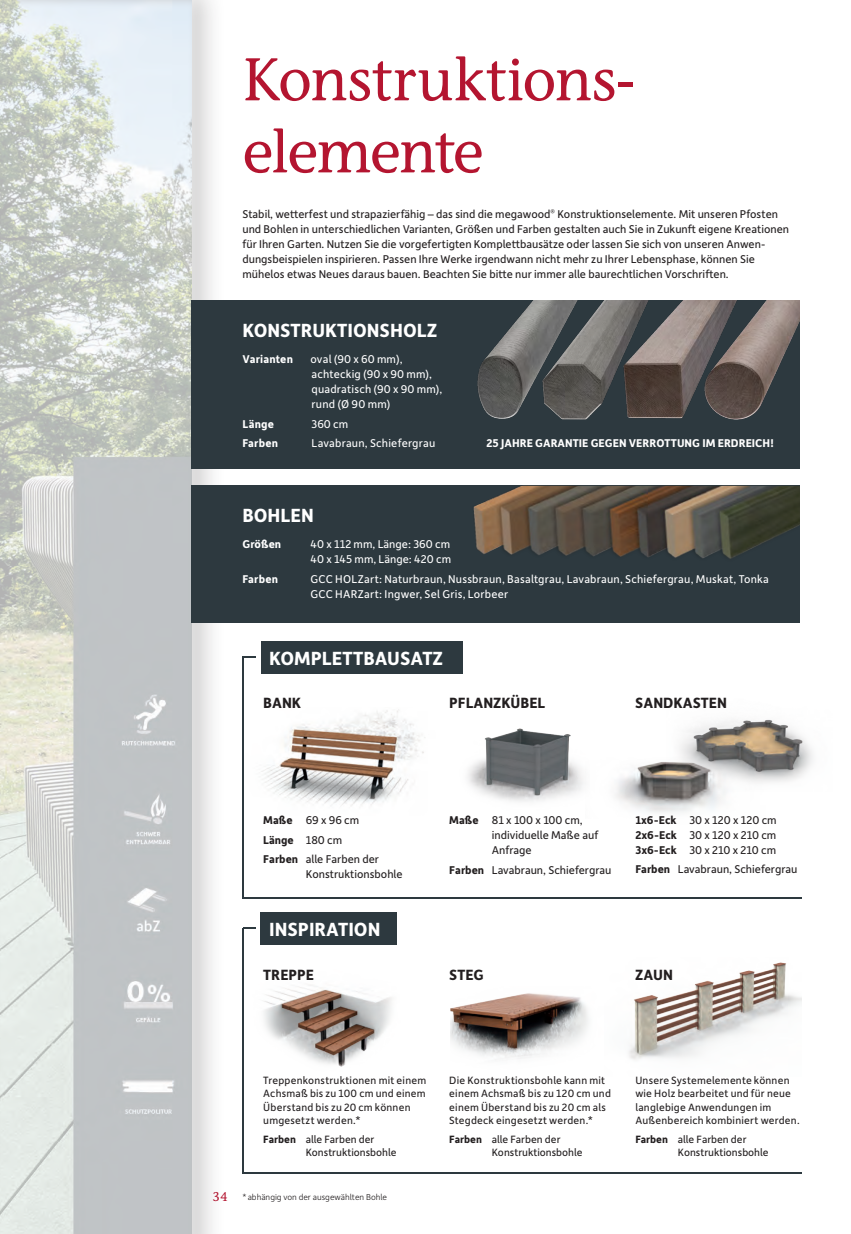
<style>
.page{position:relative;width:851px;height:1234px;background:#fff}
.page>*{position:absolute;margin:0;border:0;box-sizing:border-box;transform-origin:0 0}
.Überschrift{font:500 60px/72px "Stone Inf ITC Std";letter-spacing:-.02em;color:#b41530}
.Fließtext_-_8pt{font:700 20.25px "Depot New";color:#fff}
.Fließtext_-_8pt-2{font:700 15.75px "Depot New";color:#231f20}
.t1{font:500 12.75px "Stone Inf ITC Std";color:#b41530}
.Fließtext_-_8pt-3{font:12px/15px "Depot New";color:#231f20}
.Fließtext_-_8pt-4{font:12px/15px "Depot New";letter-spacing:.015em;color:#fff}
.Fließtext_-_8pt-5{font:700 12px "Depot New";color:#fff}
.Fließtext_-_8pt-6{font:700 12px "Depot New";color:#231f20}
.Hinweistext_-_7_5pt{font:11.25px/13.5px "Depot New";letter-spacing:.02em;color:#231f20}
.Fließtext_-_8pt-7{font:11.25px/13.5px "Depot New";color:#231f20}
.Fließtext_-_8pt-8{font:300 9px "Depot New";color:#231f20}
.s1{font-weight:700}
.s2{font-weight:400}
</style>
<div class="page">
<div style="left:0;top:0;width:227px;height:1233px;background:#231f20;opacity:.75"></div>
<div style="left:0;top:0;width:201px;height:1233px;background:#ddd"></div>
<div style="left:0;top:0;width:193px;height:1233px;background:#231f20;opacity:.75"></div>
<img style="left:467px;top:728px;width:117px;height:74px">
<img style="left:261px;top:709px;width:164px;height:97px">
<img style="left:615px;top:762px;width:106px;height:51px">
<img style="left:666px;top:719px;width:147px;height:80px">
<img style="left:450px;top:993px;width:138px;height:66px">
<img style="left:629px;top:962px;width:172px;height:98px">
<img style="left:264px;top:985px;width:128px;height:82px">
<div style="left:191px;top:485px;width:608px;height:137px;background:#2d393f"></div>
<div style="left:191px;top:300px;width:608px;height:168px;background:#2d393f"></div>
<img style="left:477px;top:300px;width:64px;height:119px">
<img style="left:541px;top:300px;width:81px;height:120px">
<img style="left:622px;top:300px;width:81px;height:119px">
<img style="left:703px;top:300px;width:96px;height:120px">
<div style="left:261px;top:640px;width:201px;height:33px;background:#2d393f"></div>
<div style="left:261px;top:912px;width:136px;height:32px;background:#2d393f"></div>
<hr style="left:242px;top:897px;width:560px;height:1px;background:#2d393f">
<hr style="left:242px;top:656px;width:2px;height:240px;background:#2d393f">
<hr style="left:242px;top:1171px;width:560px;height:2px;background:#2d393f">
<hr style="left:242px;top:927px;width:2px;height:245px;background:#2d393f">
<img style="left:473px;top:485px;width:326px;height:74px">
<p class="Überschrift" style="left:242px;top:43px;width:394px">Konstruktions&shy;elemente</p>
<p class="Fließtext_-_8pt-3" style="left:242px;top:206px;width:548px">Stabil, wetterfest und strapazierfähig – das sind die megawood<sup>®</sup> Konstruktionselemente. Mit unseren Pfosten und Bohlen in unterschiedlichen Varianten, Größen und Farben gestalten auch Sie in Zukunft eigene Kreationen für Ihren Garten. Nutzen Sie die vorgefertigten Komplettbausätze oder lassen Sie sich von unseren Anwen&shy;dungsbeispielen inspirieren. Passen Ihre Werke irgendwann nicht mehr zu Ihrer Lebensphase, können Sie mühelos etwas Neues daraus bauen. Beachten Sie bitte nur immer alle baurechtlichen Vorschriften.</p>
<p class="Fließtext_-_8pt" style="left:242px;top:317px;width:196px">KONSTRUKTIONSHOLZ</p>
<p class="Fließtext_-_8pt-5" style="left:242px;top:351px;width:52px">Varianten</p>
<p class="Fließtext_-_8pt-4" style="left:310px;top:351px;width:133px">oval (90 x 60 mm), achteckig (90 x 90 mm), quadratisch (90 x 90 mm), rund (Ø 90 mm)</p>
<p class="Fließtext_-_8pt-5" style="left:242px;top:416px;width:33px">Länge</p>
<p class="Fließtext_-_8pt-4" style="left:311px;top:415px;width:38px">360 cm</p>
<p class="Fließtext_-_8pt-5" style="left:242px;top:435px;width:37px">Farben</p>
<p class="Fließtext_-_8pt-4" style="left:311px;top:435px;width:125px">Lavabraun, Schiefergrau</p>
<p class="Fließtext_-_8pt" style="left:242px;top:502px;width:73px">BOHLEN</p>
<p class="Fließtext_-_8pt-5" style="left:486px;top:435px;width:289px">25 JAHRE GARANTIE GEGEN VERROTTUNG IM ERDREICH!</p>
<p class="Fließtext_-_8pt-5" style="left:242px;top:536px;width:40px">Größen</p>
<p class="Fließtext_-_8pt-4" style="left:310px;top:536px;width:142px">40 x 112 mm, Länge: 360 cm<br>40 x 145 mm, Länge: 420 cm</p>
<p class="Fließtext_-_8pt-5" style="left:242px;top:570px;width:37px">Farben</p>
<p class="Fließtext_-_8pt-4" style="left:310px;top:570px;width:459px">GCC HOLZart: Naturbraun, Nussbraun, Basaltgrau, Lavabraun, Schiefergrau, Muskat, Tonka<br>GCC HARZart: Ingwer, Sel Gris, Lorbeer</p>
<p class="Fließtext_-_8pt" style="left:269px;top:644px;width:175px">KOMPLETTBAUSATZ</p>
<p class="Fließtext_-_8pt-2" style="left:263px;top:692px;width:39px">BANK</p>
<p class="Fließtext_-_8pt-2" style="left:449px;top:692px;width:97px">PFLANZKÜBEL</p>
<p class="Fließtext_-_8pt-2" style="left:635px;top:692px;width:93px">SANDKASTEN</p>
<p class="Fließtext_-_8pt-3" style="left:263px;top:812px;width:97px"><span class="s1">Maße</span> 69 x 96 cm</p>
<p class="Fließtext_-_8pt-6" style="left:263px;top:831px;width:80px">Länge <span class="s2">180 cm</span></p>
<p class="Fließtext_-_8pt-3" style="left:306px;top:850px;width:98px;text-indent:-43px"><span class="s1">Farben</span> alle Farben der<br>Konstruktionsbohle</p>
<p class="Fließtext_-_8pt" style="left:269px;top:916px;width:113px">INSPIRATION</p>
<p class="Fließtext_-_8pt-2" style="left:263px;top:963px;width:52px">TREPPE</p>
<p class="Fließtext_-_8pt-3" style="left:492px;top:812px;width:108px;text-indent:-43px"><span class="s1">Maße</span> 81 x 100 x 100 cm, individuelle Maße auf<br>Anfrage</p>
<p class="Fließtext_-_8pt-3" style="left:449px;top:861px;width:163px"><span class="s1">Farben</span> Lavabraun, Schiefergrau</p>
<p class="Fließtext_-_8pt-3" style="left:635px;top:811px;width:143px;text-align:justify"><span class="s1">1x6-Eck</span> 30 x 120 x 120 cm <span class="s1">2x6-Eck</span> 30 x 120 x 210 cm <span class="s1">3x6-Eck</span> 30 x 210 x 210 cm</p>
<p class="Fließtext_-_8pt-3" style="left:635px;top:861px;width:163px"><span class="s1">Farben</span> Lavabraun, Schiefergrau</p>
<p class="Fließtext_-_8pt-2" style="left:449px;top:963px;width:36px">STEG</p>
<p class="Fließtext_-_8pt-2" style="left:635px;top:963px;width:39px">ZAUN</p>
<p class="t1" style="left:213px;top:1188px;width:17px">34</p>
<p class="Hinweistext_-_7_5pt" style="left:263px;top:1072px;width:164px">Treppenkonstruktionen mit einem<br>Achsmaß bis zu 100 cm und einem<br>Überstand bis zu 20 cm können umgesetzt werden.*</p>
<p class="Fließtext_-_8pt-7" style="left:306px;top:1131px;width:92px;text-indent:-43px"><span class="s1">Farben</span> alle Farben der<br>Konstruktionsbohle</p>
<p class="Fließtext_-_8pt-8" style="left:242px;top:1190px;width:146px">* abhängig von der ausgewählten Bohle</p>
<p class="Hinweistext_-_7_5pt" style="left:449px;top:1072px;width:163px">Die Konstruktionsbohle kann mit einem Achsmaß bis zu 120 cm und einem Überstand bis zu 20 cm als<br>Stegdeck eingesetzt werden.*</p>
<p class="Hinweistext_-_7_5pt" style="left:635px;top:1072px;width:166px">Unsere Systemelemente können wie Holz bearbeitet und für neue langlebige Anwendungen im<br>Außenbereich kombiniert werden.</p>
<p class="Fließtext_-_8pt-7" style="left:492px;top:1131px;width:92px;text-indent:-43px"><span class="s1">Farben</span> alle Farben der<br>Konstruktionsbohle</p>
<p class="Fließtext_-_8pt-7" style="left:677px;top:1131px;width:92px;text-indent:-43px"><span class="s1">Farben</span> alle Farben der<br>Konstruktionsbohle</p>
</div>
